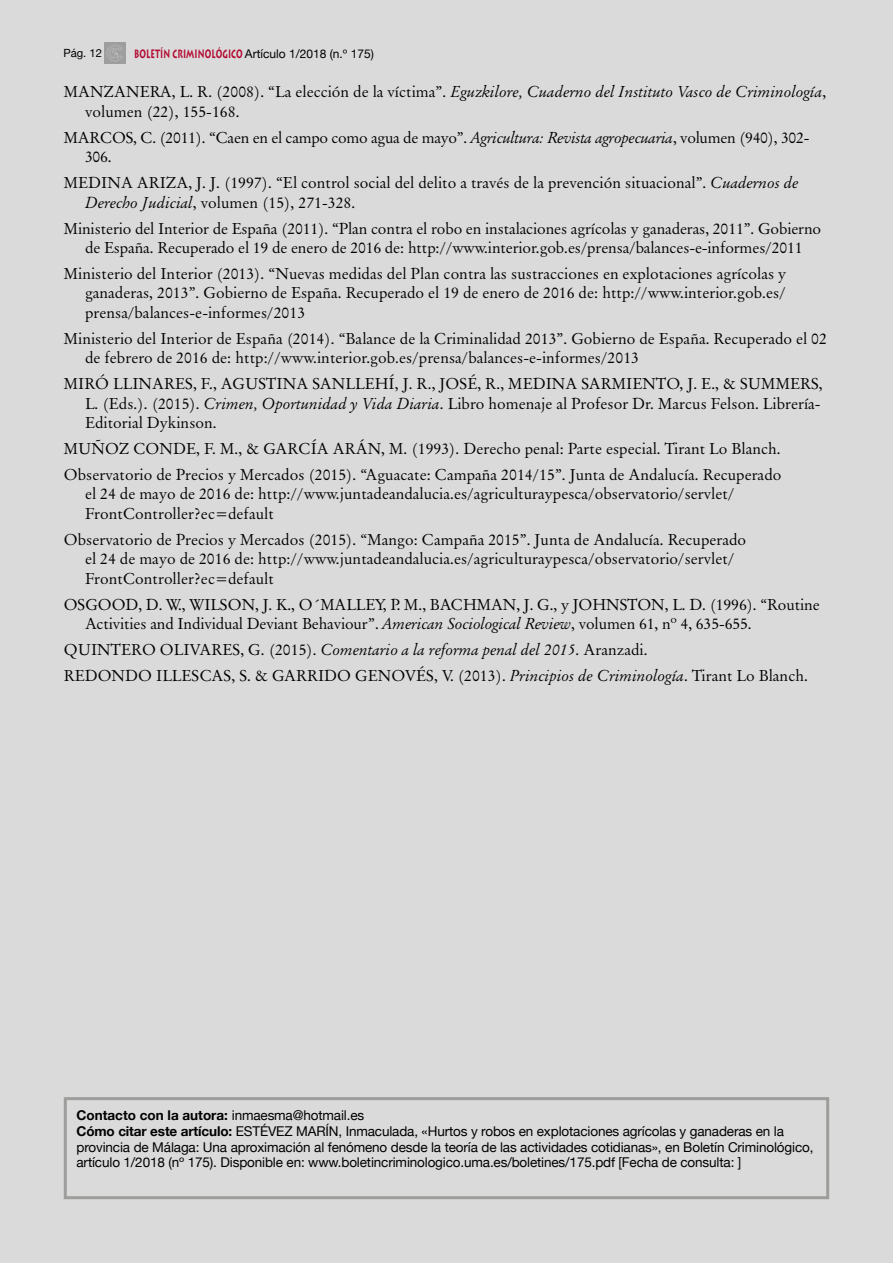
<style>
.page{position:relative;width:893px;height:1263px;background:#dadada}
.page>*{position:absolute;margin:0;border:0;box-sizing:border-box;transform-origin:0 0}
.t1{font:15.75px/19.5px "Original Garamond BT";color:#000}
.t2{font:15.75px/19.5px "Original Garamond BT";letter-spacing:-.02em;color:#000}
.t3{font:13.5px/15.8px "Helvetica Neue";letter-spacing:-.01em;color:#000}
.t4{font:12px "Helvetica Neue";color:#000}
.t5{font:11.25px "Helvetica Neue";color:#000}
.s1{font-family:"Lithos";font-weight:700;color:#b30931}
.s2{font-style:italic}
.s3{font-weight:700}
</style>
<div class="page">
<img style="left:105px;top:43px;width:21px;height:21px">
<div style="left:64px;top:1097px;width:765px;height:102px;border:3px solid #9d9d9c"></div>
<p class="t5" style="left:63px;top:47px;width:40px">Pág. 12</p>
<p class="t4" style="left:134px;top:46px;width:241px"><span class="s1">BOLETÍN CRIMINOLÓGICO</span> Artículo 1/2018 (n.º 175)</p>
<p class="t1" style="left:85px;top:82px;width:743px;text-indent:-21px">MANZANERA, L. R. (2008). “La elección de la víctima”. <span class="s2">Eguzkilore, Cuaderno del Instituto Vasco de Criminología</span>, volumen (22), 155-168.</p>
<p class="t2" style="left:85px;top:128px;width:726px;text-indent:-21px">MARCOS, C. (2011). “Caen en el campo como agua de mayo”. <span class="s2">Agricultura: Revista agropecuaria</span>, volumen (940), 302-<br>306.</p>
<p class="t1" style="left:85px;top:173px;width:715px;text-indent:-21px">MEDINA ARIZA, J. J. (1997). “El control social del delito a través de la prevención situacional”. <span class="s2">Cuadernos de<br>Derecho Judicial</span>, volumen (15), 271-328.</p>
<p class="t1" style="left:64px;top:218px;width:759px;text-align:center">Ministerio del Interior de España (2011). “Plan contra el robo en instalaciones agrícolas y ganaderas, 2011”. Gobierno de España. Recuperado el 19 de enero de 2016 de: http://www.interior.gob.es/prensa/balances-e-informes/2011</p>
<p class="t1" style="left:85px;top:264px;width:703px;text-align:justify;text-indent:-21px">Ministerio del Interior (2013). “Nuevas medidas del Plan contra las sustracciones en explotaciones agrícolas y ganaderas, 2013”. Gobierno de España. Recuperado el 19 de enero de 2016 de: http://www.interior.gob.es/ prensa/balances-e-informes/2013</p>
<p class="t1" style="left:85px;top:329px;width:743px;text-indent:-21px">Ministerio del Interior de España (2014). “Balance de la Criminalidad 2013”. Gobierno de España. Recuperado el 02 de febrero de 2016 de: http://www.interior.gob.es/prensa/balances-e-informes/2013</p>
<p class="t1" style="left:85px;top:374px;width:739px;text-indent:-21px">MIRÓ LLINARES, F., AGUSTINA SANLLEHÍ, J. R., JOSÉ, R., MEDINA SARMIENTO, J. E., &amp; SUMMERS,<br>L. (Eds.). (2015). <span class="s2">Crimen, Oportunidad y Vida Diaria</span>. Libro homenaje al Profesor Dr. Marcus Felson. Librería-<br>Editorial Dykinson.</p>
<p class="t1" style="left:64px;top:436px;width:719px;line-height:26px">MUÑOZ CONDE, F. M., &amp; GARCÍA ARÁN, M. (1993). Derecho penal: Parte especial. Tirant Lo Blanch.<br>Observatorio de Precios y Mercados (2015). “Aguacate: Campaña 2014/15”. Junta de Andalucía. Recuperado</p>
<p class="t1" style="left:85px;top:484px;width:651px">el 24 de mayo de 2016 de: http://www.juntadeandalucia.es/agriculturaypesca/observatorio/servlet/<br>FrontController?ec=default</p>
<p class="t1" style="left:85px;top:530px;width:663px;text-indent:-21px">Observatorio de Precios y Mercados (2015). “Mango: Campaña 2015”. Junta de Andalucía. Recuperado el 24 de mayo de 2016 de: http://www.juntadeandalucia.es/agriculturaypesca/observatorio/servlet/<br>FrontController?ec=default</p>
<p class="t1" style="left:85px;top:594px;width:736px;text-indent:-21px">OSGOOD, D. W., WILSON, J. K., O´MALLEY, P. M., BACHMAN, J. G., y JOHNSTON, L. D. (1996). “Routine<br>Activities and Individual Deviant Behaviour”. <span class="s2">American Sociological Review</span>, volumen 61, nº 4, 635-655.</p>
<p class="t1" style="left:64px;top:637px;width:746px;line-height:26px">QUINTERO OLIVARES, G. (2015). <span class="s2">Comentario a la reforma penal del 2015</span>. Aranzadi.<br>REDONDO ILLESCAS, S. &amp; GARRIDO GENOVÉS, V. (2013). <span class="s2">Principios de Criminología</span>. Tirant Lo Blanch.</p>
<p class="t3" style="left:77px;top:1107px;width:738px"><span class="s3">Contacto con la autora:</span> inmaesma@hotmail.es<br><span class="s3">Cómo citar este artículo:</span> ESTÉVEZ MARÍN, Inmaculada, «Hurtos y robos en explotaciones agrícolas y ganaderas en la provincia de Málaga: Una aproximación al fenómeno desde la teoría de las actividades cotidianas», en Boletín Criminológico, artículo 1/2018 (nº 175). Disponible en: www.boletincriminologico.uma.es/boletines/175.pdf [Fecha de consulta: ]</p>
</div>
